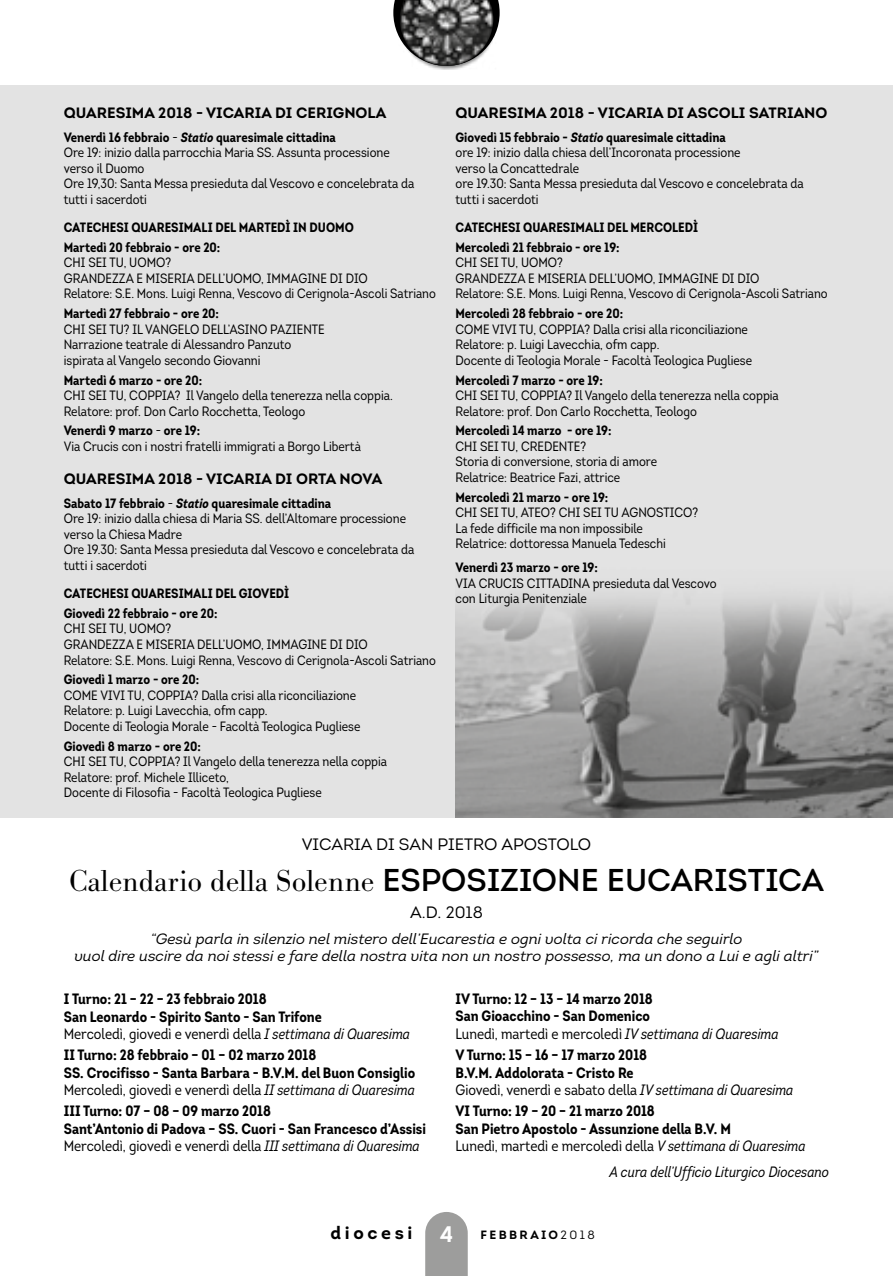
<style>
.page{position:relative;width:893px;height:1276px;background:#fff}
.page>*{position:absolute;margin:0;border:0;box-sizing:border-box;transform-origin:0 0}
.t1{font:300 31.5px "Bodoni Antiqua T";color:#000}
.t2{font:700 18px "Intro";letter-spacing:.2em;color:#000}
.t3{font:16.5px "Intro";color:#000}
.t4{font:700 15px/17.2px "Intro Cond";color:#000}
.t5{font:italic 15px/17.2px "Intro";color:#000;text-align:center}
.t6{font:700 15px "Intro";color:#000}
.t7{font:italic 15px "Intro Cond";color:#000}
.t8{font:13.5px/15.5px "Intro Cond";color:#000}
.t9{font:700 13.5px/19.8px "Intro Cond";color:#000}
.t10{font:700 12px "Intro";letter-spacing:.2em;color:#000}
.s1{font-weight:700}
.s2{font-weight:700;font-style:italic}
.s3{font-family:"Intro";font-weight:400}
.s4{font-weight:400}
.s5{font-weight:400;font-style:italic}
.s6{font-size:22.5px;color:#fff}
</style>
<div class="page">
<div style="left:0;top:85px;width:893px;height:732px;background:#e3e3e3"></div>
<svg style="left:393px;top:0;width:107px;height:35px"></svg>
<svg style="left:425px;top:1212px;width:43px;height:64px;background:#a4a4a4"></svg>
<div style="left:398px;top:0;width:99px;height:70px;background:#000;opacity:.5"></div>
<img style="left:400px;top:0;width:93px;height:66px">
<img style="left:455px;top:596px;width:438px;height:221px">
<p class="t6" style="left:64px;top:103px;width:324px">QUARESIMA 2018 - VICARIA DI CERIGNOLA</p>
<p class="t8" style="left:64px;top:129px;width:352px"><span class="s1">Venerdì 16 febbraio</span> - <span class="s2">Statio</span> <span class="s1">quaresimale cittadina<br></span>Ore 19: inizio dalla parrocchia Maria SS. Assunta processione verso il Duomo<br>Ore 19,30: Santa Messa presieduta dal Vescovo e concelebrata da tutti i sacerdoti</p>
<p class="t9" style="left:64px;top:217px;width:292px">CATECHESI QUARESIMALI DEL MARTEDÌ IN DUOMO<br>Martedì 20 febbraio - ore 20:</p>
<p class="t8" style="left:64px;top:255px;width:374px">CHI SEI TU, UOMO?<br>GRANDEZZA E MISERIA DELL’UOMO, IMMAGINE DI DIO<br>Relatore: S.E. Mons. Luigi Renna, Vescovo di Cerignola-Ascoli Satriano</p>
<p class="t9" style="left:64px;top:303px;width:157px">Martedì 27 febbraio - ore 20:</p>
<p class="t8" style="left:64px;top:321px;width:262px">CHI SEI TU? IL VANGELO DELL’ASINO PAZIENTE<br>Narrazione teatrale di Alessandro Panzuto ispirata al Vangelo secondo Giovanni</p>
<p class="t9" style="left:64px;top:370px;width:140px">Martedì 6 marzo - ore 20:</p>
<p class="t8" style="left:64px;top:388px;width:330px">CHI SEI TU, COPPIA? Il Vangelo della tenerezza nella coppia.<br>Relatore: prof. Don Carlo Rocchetta, Teologo</p>
<p class="t8" style="left:64px;top:423px;width:299px"><span class="s1">Venerdì 9 marzo</span> - <span class="s1">ore 19:<br></span>Via Crucis con i nostri fratelli immigrati a Borgo Libertà</p>
<p class="t6" style="left:64px;top:469px;width:320px">QUARESIMA 2018 - VICARIA DI ORTA NOVA</p>
<p class="t8" style="left:64px;top:495px;width:352px"><span class="s1">Sabato 17 febbraio</span> - <span class="s2">Statio</span> <span class="s1">quaresimale cittadina<br></span>Ore 19: inizio dalla chiesa di Maria SS. dell’Altomare processione verso la Chiesa Madre<br>Ore 19.30: Santa Messa presieduta dal Vescovo e concelebrata da tutti i sacerdoti</p>
<p class="t9" style="left:64px;top:583px;width:227px">CATECHESI QUARESIMALI DEL GIOVEDÌ<br>Giovedì 22 febbraio - ore 20:</p>
<p class="t8" style="left:64px;top:621px;width:374px">CHI SEI TU, UOMO?<br>GRANDEZZA E MISERIA DELL’UOMO, IMMAGINE DI DIO<br>Relatore: S.E. Mons. Luigi Renna, Vescovo di Cerignola-Ascoli Satriano</p>
<p class="t9" style="left:64px;top:669px;width:137px">Giovedì 1 marzo - ore 20:</p>
<p class="t8" style="left:64px;top:687px;width:298px">COME VIVI TU, COPPIA? Dalla crisi alla riconciliazione<br>Relatore: p. Luigi Lavecchia, ofm capp.<br>Docente di Teologia Morale - Facoltà Teologica Pugliese</p>
<p class="t9" style="left:64px;top:736px;width:139px">Giovedì 8 marzo - ore 20:</p>
<p class="t8" style="left:64px;top:754px;width:325px">CHI SEI TU, COPPIA? Il Vangelo della tenerezza nella coppia<br>Relatore: prof. Michele Illiceto,<br>Docente di Filosofia - Facoltà Teologica Pugliese</p>
<p class="t6" style="left:455px;top:103px;width:373px">QUARESIMA 2018 - VICARIA DI ASCOLI SATRIANO</p>
<p class="t8" style="left:455px;top:129px;width:349px"><span class="s1">Giovedì 15 febbraio -</span> <span class="s2">Statio</span> <span class="s1">quaresimale cittadina<br></span>ore 19: inizio dalla chiesa dell’Incoronata processione<br>verso la Concattedrale<br>ore 19.30: Santa Messa presieduta dal Vescovo e concelebrata da tutti i sacerdoti</p>
<p class="t9" style="left:455px;top:217px;width:244px">CATECHESI QUARESIMALI DEL MERCOLEDÌ<br>Mercoledì 21 febbraio - ore 19:</p>
<p class="t8" style="left:455px;top:255px;width:374px">CHI SEI TU, UOMO?<br>GRANDEZZA E MISERIA DELL’UOMO, IMMAGINE DI DIO<br>Relatore: S.E. Mons. Luigi Renna, Vescovo di Cerignola-Ascoli Satriano</p>
<p class="t9" style="left:455px;top:303px;width:169px">Mercoledì 28 febbraio - ore 20:</p>
<p class="t8" style="left:455px;top:321px;width:298px">COME VIVI TU, COPPIA? Dalla crisi alla riconciliazione<br>Relatore: p. Luigi Lavecchia, ofm capp.<br>Docente di Teologia Morale - Facoltà Teologica Pugliese</p>
<p class="t9" style="left:455px;top:370px;width:149px">Mercoledì 7 marzo - ore 19:</p>
<p class="t8" style="left:455px;top:388px;width:325px">CHI SEI TU, COPPIA? Il Vangelo della tenerezza nella coppia<br>Relatore: prof. Don Carlo Rocchetta, Teologo</p>
<p class="t9" style="left:455px;top:421px;width:158px">Mercoledì 14 marzo - ore 19:</p>
<p class="t8" style="left:455px;top:438px;width:203px">CHI SEI TU, CREDENTE?<br>Storia di conversione, storia di amore<br>Relatrice: Beatrice Fazi, attrice</p>
<p class="t9" style="left:455px;top:487px;width:154px">Mercoledì 21 marzo - ore 19:</p>
<p class="t8" style="left:455px;top:505px;width:244px">CHI SEI TU, ATEO? CHI SEI TU AGNOSTICO?<br>La fede difficile ma non impossibile<br>Relatrice: dottoressa Manuela Tedeschi</p>
<p class="t9" style="left:455px;top:558px;width:144px">Venerdì 23 marzo - ore 19:</p>
<p class="t8" style="left:455px;top:575px;width:263px">VIA CRUCIS CITTADINA presieduta dal Vescovo con Liturgia Penitenziale</p>
<p class="t3" style="left:302px;top:834px;width:291px">VICARIA DI SAN PIETRO APOSTOLO</p>
<h1 class="t1" style="left:69px;top:862px;width:756px">Calendario della Solenne <span class="s3">ESPOSIZIONE EUCARISTICA</span></h1>
<p class="t3" style="left:410px;top:902px;width:74px">A.D. 2018</p>
<p class="t5" style="left:74px;top:930px;width:745px">“Gesù parla in silenzio nel mistero dell’Eucarestia e ogni volta ci ricorda che seguirlo<br>vuol dire uscire da noi stessi e fare della nostra vita non un nostro possesso, ma un dono a Lui e agli altri”</p>
<p class="t4" style="left:64px;top:990px;width:348px">I Turno: 21 – 22 – 23 febbraio 2018<br>San Leonardo - Spirito Santo - San Trifone<br><span class="s4">Mercoledì, giovedì e venerdì della</span> <span class="s5">I settimana di Quaresima</span></p>
<p class="t4" style="left:64px;top:1046px;width:353px">II Turno: 28 febbraio – 01 – 02 marzo 2018<br>SS. Crocifisso - Santa Barbara - B.V.M. del Buon Consiglio<br><span class="s4">Mercoledì, giovedì e venerdì della</span> <span class="s5">II settimana di Quaresima</span></p>
<p class="t4" style="left:64px;top:1102px;width:364px">III Turno: 07 – 08 – 09 marzo 2018<br>Sant’Antonio di Padova – SS. Cuori - San Francesco d’Assisi<br><span class="s4">Mercoledì, giovedì e venerdì della</span> <span class="s5">III settimana di Quaresima</span></p>
<p class="t4" style="left:455px;top:990px;width:325px">IV Turno: 12 – 13 – 14 marzo 2018<br>San Gioacchino - San Domenico<br><span class="s4">Lunedì, martedì e mercoledì</span> <span class="s5">IV settimana di Quaresima</span></p>
<p class="t4" style="left:455px;top:1046px;width:339px">V Turno: 15 – 16 – 17 marzo 2018<br>B.V.M. Addolorata - Cristo Re<br><span class="s4">Giovedì, venerdì e sabato della</span> <span class="s5">IV settimana di Quaresima</span></p>
<p class="t4" style="left:455px;top:1102px;width:352px">VI Turno: 19 – 20 – 21 marzo 2018<br>San Pietro Apostolo - Assunzione della B.V. M<br><span class="s4">Lunedì, martedì e mercoledì della</span> <span class="s5">V settimana di Quaresima</span></p>
<p class="t7" style="left:609px;top:1162px;width:221px">A cura dell’Ufficio Liturgico Diocesano</p>
<h2 class="t2" style="left:330px;top:1221px;width:84px">diocesi</h2>
<p class="t10" style="left:440px;top:1227px;width:157px"><span class="s6">4</span> FEBBRAIO<span class="s4">2018</span></p>
</div>
